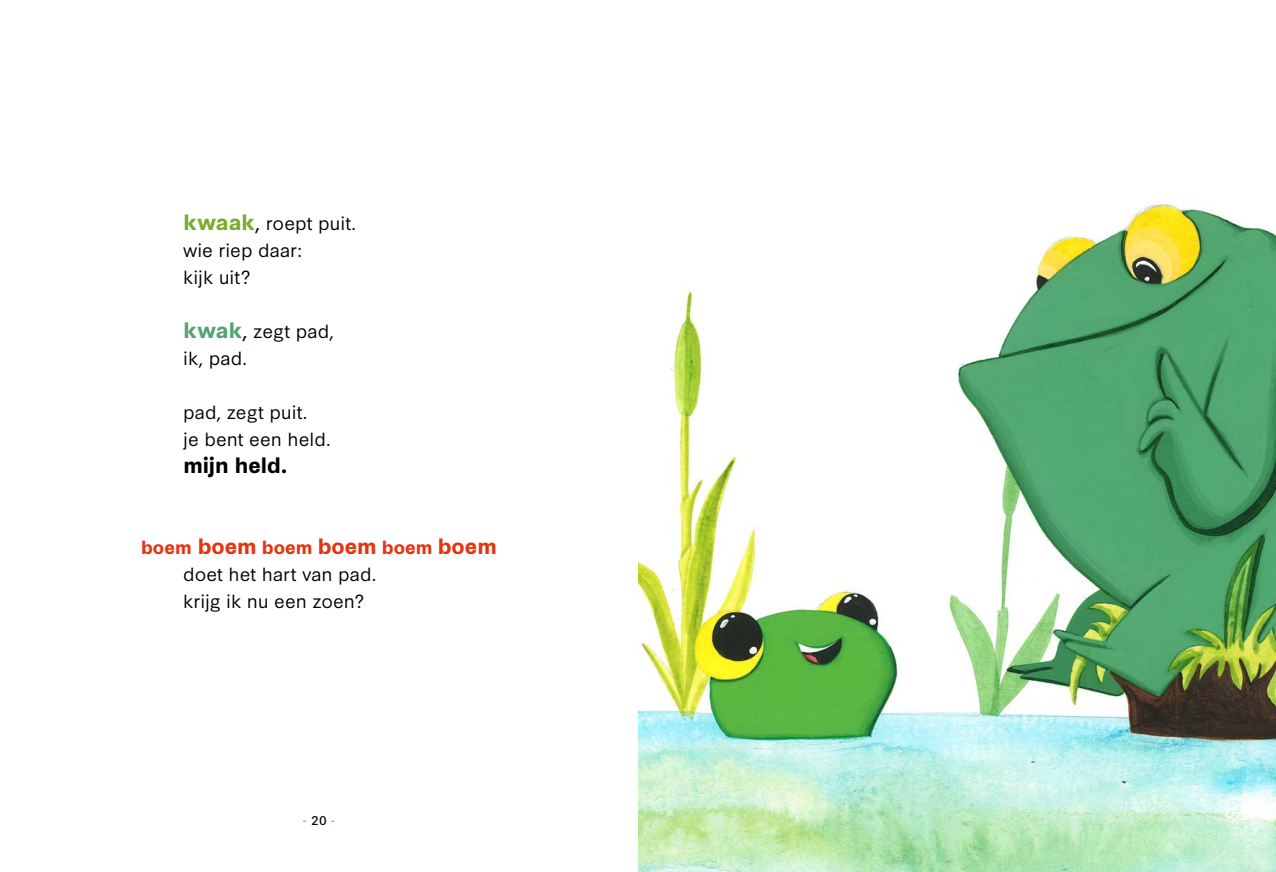
<style>
.page{position:relative;width:1276px;height:872px;background:#fff}
.page>*{position:absolute;margin:0;border:0;box-sizing:border-box;transform-origin:0 0}
.t1{font:700 21px "Synthese";letter-spacing:-.005em;color:#000}
.t2{font:18px/27px "Synthese";color:#000}
.t3{font:12px "Synthese";color:#64c2c7}
.s1{font-weight:700;font-size:21px;color:#79ac2c}
.s2{font-size:21px}
.s3{font-weight:700;font-size:21px;color:#52a571}
.s4{font-weight:700;color:#e63312}
.s5{font-weight:700;font-size:21px;color:#e63312}
.s6{color:#000}
</style>
<div class="page">
<img style="left:638px;top:204px;width:638px;height:668px">
<p class="t2" style="left:183px;top:208px;width:174px"><span class="s1">kwaak</span><span class="s2">,</span> roept puit. wie riep daar:<br>kijk uit?</p>
<p class="t2" style="left:183px;top:316px;width:152px"><span class="s3">kwak</span><span class="s2">,</span> zegt pad, ik, pad.</p>
<p class="t2" style="left:183px;top:397px;width:149px">pad, zegt puit.<br>je bent een held.</p>
<p class="t1" style="left:183px;top:448px;width:105px">mijn held.</p>
<p class="t2" style="left:183px;top:532px;width:315px;text-indent:-42px"><span class="s4">boem</span> <span class="s5">boem</span> <span class="s4">boem</span> <span class="s5">boem</span> <span class="s4">boem</span> <span class="s5">boem </span>doet het hart van pad.<br>krijg ik nu een zoen?</p>
<p class="t3" style="left:303px;top:811px;width:34px">- <span class="s6">20</span> -</p>
</div>
